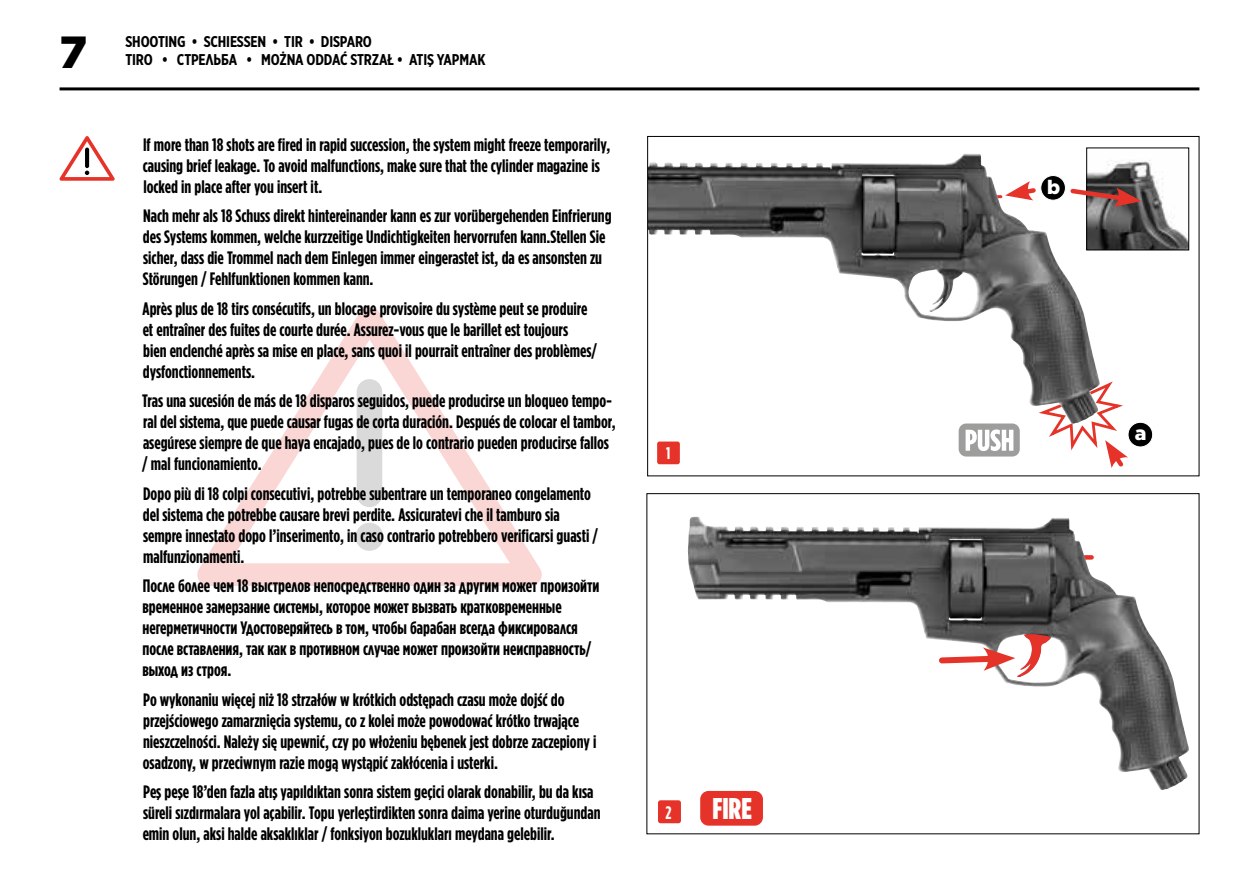
<style>
.page{position:relative;width:1259px;height:893px;background:#fff}
.page>*{position:absolute;margin:0;border:0;box-sizing:border-box;transform-origin:0 0}
.t1{font:900 45px "Gotham";color:#000}
.t2{font:900 30px "Gotham Condensed";color:#fff}
.t3{font:900 19.5px "Gotham";color:#fff}
.t4{font:700 18px/21px "Gotham Condensed";color:#000}
.t5{font:700 18px "Gotham Condensed";color:#fff}
.t6{font:700 16.8px "Gotham Condensed";color:#fff}
.t7{font:700 15.6px "Gotham X Narrow";letter-spacing:-.01em;color:#000}
</style>
<div class="page">
<hr style="left:60px;top:87px;width:1139px;height:3px;background:#000">
<img style="left:688px;top:517px;width:501px;height:273px">
<svg style="left:197px;top:307px;width:345px;height:279px"></svg>
<div style="left:357px;top:379px;width:25px;height:128px;background:#dadada;border-radius:13px"></div>
<div style="left:355px;top:523px;width:28px;height:28px;background:#dadada;border-radius:50%"></div>
<svg style="left:59px;top:136px;width:56px;height:45px"></svg>
<div style="left:658px;top:800px;width:23px;height:23px;background:#e63329;border-radius:3px"></div>
<div style="left:700px;top:791px;width:63px;height:35px;background:#e63329;border-radius:8px"></div>
<div style="left:958px;top:423px;width:62px;height:34px;background:#9d9d9c;border-radius:8px"></div>
<div style="left:957px;top:422px;width:64px;height:36px;border:2px solid #fff;border-radius:8px"></div>
<svg style="left:965px;top:429px;width:48px;height:22px"></svg>
<svg style="left:935px;top:633px;width:115px;height:44px"></svg>
<img style="left:1088px;top:160px;width:99px;height:88px">
<div style="left:1086px;top:148px;width:103px;height:102px;border:1px solid #000"></div>
<div style="left:1128px;top:422px;width:24px;height:25px;background:#000;border-radius:50%"></div>
<div style="left:1127px;top:422px;width:26px;height:25px;border:1px solid #fff;border-radius:50%"></div>
<div style="left:657px;top:442px;width:23px;height:22px;background:#e63329;border-radius:2px"></div>
<img style="left:649px;top:156px;width:427px;height:268px">
<div style="left:1040px;top:176px;width:25px;height:24px;background:#000;border-radius:50%"></div>
<div style="left:1040px;top:175px;width:25px;height:25px;border:1px solid #fff;border-radius:50%"></div>
<svg style="left:1033px;top:378px;width:95px;height:90px"></svg>
<svg style="left:1067px;top:186px;width:74px;height:21px"></svg>
<svg style="left:997px;top:181px;width:41px;height:19px"></svg>
<h1 class="t1" style="left:60px;top:21px;width:29px">7</h1>
<p class="t7" style="left:125px;top:32px;width:248px">SHOOTING • SCHIESSEN • TIR • DISPARO</p>
<p class="t7" style="left:125px;top:50px;width:362px">TIRO • СТРЕЛЬБА • MOŻNA ODDAĆ STRZAŁ • ATIŞ YAPMAK</p>
<p class="t4" style="left:143px;top:134px;width:469px">If more than 18 shots are fired in rapid succession, the system might freeze temporarily, causing brief leakage. To avoid malfunctions, make sure that the cylinder magazine is locked in place after you insert it.</p>
<p class="t4" style="left:143px;top:205px;width:470px">Nach mehr als 18 Schuss direkt hintereinander kann es zur vorübergehenden Einfrierung des Systems kommen, welche kurzzeitige Undichtigkeiten hervorrufen kann.Stellen Sie sicher, dass die Trommel nach dem Einlegen immer eingerastet ist, da es ansonsten zu Störungen / Fehlfunktionen kommen kann.</p>
<p class="t4" style="left:142px;top:298px;width:456px">Après plus de 18 tirs consécutifs, un blocage provisoire du système peut se produire et entraîner des fuites de courte durée. Assurez-vous que le barillet est toujours<br>bien enclenché après sa mise en place, sans quoi il pourrait entraîner des problèmes/ dysfonctionnements.</p>
<p class="t4" style="left:142px;top:390px;width:475px">Tras una sucesión de más de 18 disparos seguidos, puede producirse un bloqueo tempo&shy;ral del sistema, que puede causar fugas de corta duración. Después de colocar el tambor, asegúrese siempre de que haya encajado, pues de lo contrario pueden producirse fallos / mal funcionamiento.</p>
<p class="t4" style="left:143px;top:483px;width:457px">Dopo più di 18 colpi consecutivi, potrebbe subentrare un temporaneo congelamento del sistema che potrebbe causare brevi perdite. Assicuratevi che il tamburo sia sempre innestato dopo l’inserimento, in caso contrario potrebbero verificarsi guasti / malfunzionamenti.</p>
<p class="t4" style="left:142px;top:575px;width:458px">После более чем 18 выстрелов непосредственно один за другим может произойти временное замерзание системы, которое может вызвать кратковременные негерметичности Удостоверяйтесь в том, чтобы барабан всегда фиксировался после вставления, так как в противном случае может произойти неисправность/ выход из строя.</p>
<p class="t4" style="left:143px;top:689px;width:455px">Po wykonaniu więcej niż 18 strzałów w krótkich odstępach czasu może dojść do przejściowego zamarznięcia systemu, co z kolei może powodować krótko trwające nieszczelności. Należy się upewnić, czy po włożeniu bębenek jest dobrze zaczepiony i osadzony, w przeciwnym razie mogą wystąpić zakłócenia i usterki.</p>
<p class="t4" style="left:143px;top:781px;width:459px">Peş peşe 18’den fazla atış yapıldıktan sonra sistem geçici olarak donabilir, bu da kısa süreli sızdırmalara yol açabilir. Topu yerleştirdikten sonra daima yerine oturduğundan emin olun, aksi halde aksaklıklar / fonksiyon bozuklukları meydana gelebilir.</p>
<p class="t6" style="left:666px;top:443px;width:6px">1</p>
<p class="t5" style="left:665px;top:802px;width:7px">2</p>
<h2 class="t2" style="left:712px;top:790px;width:41px">FIRE</h2>
<p class="t3" style="left:1047px;top:174px;width:15px">b</p>
<p class="t3" style="left:1134px;top:419px;width:13px">a</p>
</div>
